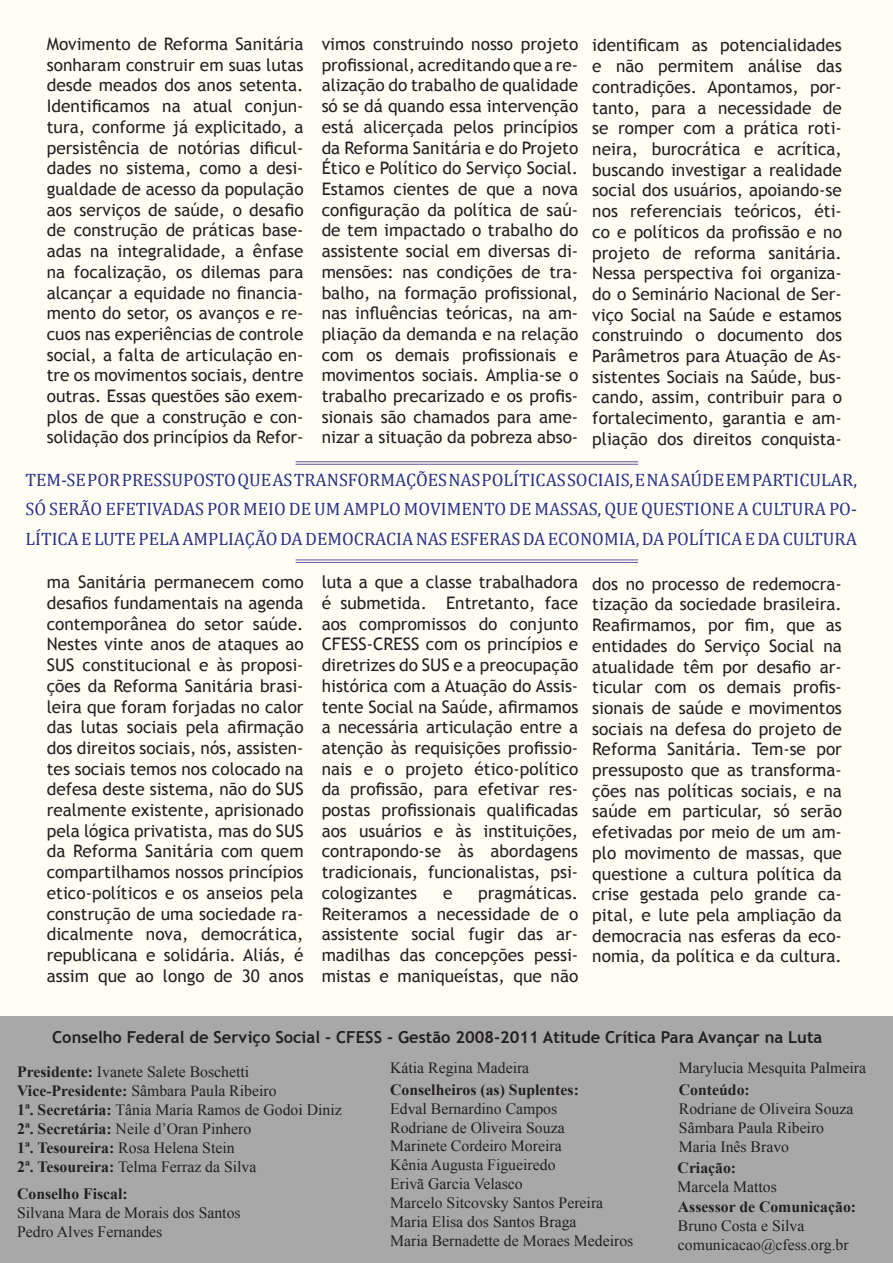
<style>
.page{position:relative;width:893px;height:1263px;background:#fff}
.page>*{position:absolute;margin:0;border:0;box-sizing:border-box;transform-origin:0 0}
.t1{font:18px/29.2px "Cambria Math";color:#2a318b;text-align:justify}
.t2{font:17.25px/20.7px "Trebuchet MS";color:#231f20;text-align:justify}
.t3{font:700 16.5px "Trebuchet MS";color:#231f20}
.t4{font:15.75px "Times New Roman";color:#231f20}
.t5{font:700 15.75px "Times New Roman";color:#231f20}
.s1{font-weight:700}
</style>
<div class="page">
<div style="left:0;top:0;width:893px;height:1018px;background:#fffef4"></div>
<div style="left:0;top:1016px;width:893px;height:247px;background:#a8a8a8"></div>
<hr style="left:296px;top:461px;width:342px;height:1px;background:#6651a1">
<hr style="left:296px;top:464px;width:342px;height:1px;background:#6651a1">
<hr style="left:296px;top:560px;width:342px;height:1px;background:#6651a1">
<hr style="left:296px;top:562px;width:342px;height:1px;background:#6651a1">
<p class="t2" style="left:47px;top:34px;width:258px">Movimento de Reforma Sanitária sonharam construir em suas lutas desde meados dos anos setenta.<br>Identificamos na atual conjun&shy;tura, conforme já explicitado, a persistência de notórias dificul&shy;dades no sistema, como a desi&shy;gualdade de acesso da população aos serviços de saúde, o desafio de construção de práticas base&shy;adas na integralidade, a ênfase na focalização, os dilemas para alcançar a equidade no financia&shy;mento do setor, os avanços e re&shy;cuos nas experiências de controle social, a falta de articulação en&shy;tre os movimentos sociais, dentre outras. Essas questões são exem&shy;plos de que a construção e con&shy;solidação dos princípios da Refor-</p>
<p class="t2" style="left:322px;top:34px;width:258px">vimos construindo nosso projeto profissional, acreditando que a re&shy;alização do trabalho de qualidade só se dá quando essa intervenção está alicerçada pelos princípios da Reforma Sanitária e do Projeto Ético e Político do Serviço Social.</p>
<p class="t2" style="left:322px;top:179px;width:258px">Estamos cientes de que a nova configuração da política de saú&shy;de tem impactado o trabalho do assistente social em diversas di&shy;mensões: nas condições de tra&shy;balho, na formação profissional, nas influências teóricas, na am&shy;pliação da demanda e na relação com os demais profissionais e movimentos sociais. Amplia-se o trabalho precarizado e os profis&shy;sionais são chamados para ame&shy;nizar a situação da pobreza abso-</p>
<p class="t2" style="left:592px;top:35px;width:251px">identificam as potencialidades e não permitem análise das contradições. Apontamos, por&shy;tanto, para a necessidade de se romper com a prática roti&shy;neira, burocrática e acrítica, buscando investigar a realidade social dos usuários, apoiando-se nos referenciais teóricos, éti&shy;co e políticos da profissão e no projeto de reforma sanitária.</p>
<p class="t2" style="left:592px;top:263px;width:251px">Nessa perspectiva foi organiza&shy;do o Seminário Nacional de Ser&shy;viço Social na Saúde e estamos construindo o documento dos Parâmetros para Atuação de As&shy;sistentes Sociais na Saúde, bus&shy;cando, assim, contribuir para o fortalecimento, garantia e am&shy;pliação dos direitos conquista-</p>
<p class="t1" style="left:26px;top:465px;width:833px">TEM-SE POR PRESSUPOSTO QUE AS TRANSFORMAÇÕES NAS POLÍTICAS SOCIAIS, E NA SAÚDE EM PARTICULAR, SÓ SERÃO EFETIVADAS POR MEIO DE UM AMPLO MOVIMENTO DE MASSAS, QUE QUESTIONE A CULTURA PO-LÍTICA E LUTE PELA AMPLIAÇÃO DA DEMOCRACIA NAS ESFERAS DA ECONOMIA, DA POLÍTICA E DA CULTURA</p>
<p class="t2" style="left:47px;top:572px;width:258px">ma Sanitária permanecem como desafios fundamentais na agenda contemporânea do setor saúde.</p>
<p class="t2" style="left:47px;top:634px;width:258px">Nestes vinte anos de ataques ao SUS constitucional e às proposi&shy;ções da Reforma Sanitária brasi&shy;leira que foram forjadas no calor das lutas sociais pela afirmação dos direitos sociais, nós, assisten&shy;tes sociais temos nos colocado na defesa deste sistema, não do SUS realmente existente, aprisionado pela lógica privatista, mas do SUS da Reforma Sanitária com quem compartilhamos nossos princípios etico-políticos e os anseios pela construção de uma sociedade ra&shy;dicalmente nova, democrática, republicana e solidária. Aliás, é assim que ao longo de 30 anos</p>
<p class="t2" style="left:322px;top:572px;width:258px">luta a que a classe trabalhadora é submetida. Entretanto, face aos compromissos do conjunto CFESS-CRESS com os princípios e diretrizes do SUS e a preocupação histórica com a Atuação do Assis&shy;tente Social na Saúde, afirmamos a necessária articulação entre a atenção às requisições profissio&shy;nais e o projeto ético-político da profissão, para efetivar res&shy;postas profissionais qualificadas aos usuários e às instituições, contrapondo-se às abordagens tradicionais, funcionalistas, psi&shy;cologizantes</p>
<p class="t2" style="left:443px;top:883px;width:11px">e</p>
<p class="t2" style="left:478px;top:883px;width:102px">pragmáticas.</p>
<p class="t2" style="left:322px;top:903px;width:258px">Reiteramos a necessidade de o assistente social fugir das ar&shy;madilhas das concepções pessi&shy;mistas e maniqueístas, que não</p>
<p class="t2" style="left:592px;top:573px;width:251px">dos no processo de redemocra&shy;tização da sociedade brasileira.</p>
<p class="t2" style="left:592px;top:615px;width:251px">Reafirmamos, por fim, que as entidades do Serviço Social na atualidade têm por desafio ar&shy;ticular com os demais profis&shy;sionais de saúde e movimentos sociais na defesa do projeto de Reforma Sanitária. Tem-se por pressuposto que as transforma&shy;ções nas políticas sociais, e na saúde em particular, só serão efetivadas por meio de um am&shy;plo movimento de massas, que questione a cultura política da crise gestada pelo grande ca&shy;pital, e lute pela ampliação da democracia nas esferas da eco&shy;nomia, da política e da cultura.</p>
<p class="t3" style="left:52px;top:1027px;width:772px">Conselho Federal de Serviço Social - CFESS - Gestão 2008-2011 Atitude Crítica Para Avançar na Luta</p>
<p class="t4" style="left:17px;top:1061px;width:233px"><span class="s1">Presidente:</span> Ivanete Salete Boschetti</p>
<p class="t4" style="left:17px;top:1080px;width:261px"><span class="s1">Vice-Presidente:</span> Sâmbara Paula Ribeiro</p>
<p class="t4" style="left:17px;top:1099px;width:326px"><span class="s1">1ª. Secretária:</span> Tânia Maria Ramos de Godoi Diniz</p>
<p class="t4" style="left:17px;top:1118px;width:236px"><span class="s1">2ª. Secretária:</span> Neile d’Oran Pinhero</p>
<p class="t4" style="left:17px;top:1137px;width:219px"><span class="s1">1ª. Tesoureira:</span> Rosa Helena Stein</p>
<p class="t4" style="left:17px;top:1156px;width:241px"><span class="s1">2ª. Tesoureira:</span> Telma Ferraz da Silva</p>
<p class="t5" style="left:17px;top:1183px;width:112px">Conselho Fiscal:</p>
<p class="t4" style="left:17px;top:1202px;width:225px">Silvana Mara de Morais dos Santos</p>
<p class="t4" style="left:17px;top:1221px;width:147px">Pedro Alves Fernandes</p>
<p class="t4" style="left:390px;top:1057px;width:141px">Kátia Regina Madeira</p>
<p class="t5" style="left:390px;top:1078px;width:190px">Conselheiros (as) Suplentes:</p>
<p class="t4" style="left:390px;top:1098px;width:169px">Edval Bernardino Campos</p>
<p class="t4" style="left:390px;top:1116px;width:176px">Rodriane de Oliveira Souza</p>
<p class="t4" style="left:390px;top:1135px;width:173px">Marinete Cordeiro Moreira</p>
<p class="t4" style="left:390px;top:1154px;width:167px">Kênia Augusta Figueiredo</p>
<p class="t4" style="left:390px;top:1173px;width:134px">Erivã Garcia Velasco</p>
<p class="t4" style="left:390px;top:1192px;width:215px">Marcelo Sitcovsky Santos Pereira</p>
<p class="t4" style="left:390px;top:1211px;width:188px">Maria Elisa dos Santos Braga</p>
<p class="t4" style="left:390px;top:1230px;width:245px">Maria Bernadette de Moraes Medeiros</p>
<p class="t4" style="left:679px;top:1057px;width:189px">Marylucia Mesquita Palmeira</p>
<p class="t5" style="left:679px;top:1079px;width:72px">Conteúdo:</p>
<p class="t4" style="left:679px;top:1098px;width:176px">Rodriane de Oliveira Souza</p>
<p class="t4" style="left:679px;top:1117px;width:147px">Sâmbara Paula Ribeiro</p>
<p class="t4" style="left:679px;top:1136px;width:112px">Maria Inês Bravo</p>
<p class="t5" style="left:678px;top:1156px;width:60px">Criação:</p>
<p class="t4" style="left:678px;top:1176px;width:101px">Marcela Mattos</p>
<p class="t5" style="left:678px;top:1196px;width:180px">Assessor de Comunicação:</p>
<p class="t4" style="left:678px;top:1215px;width:128px">Bruno Costa e Silva</p>
<p class="t4" style="left:678px;top:1234px;width:172px">comunicacao@cfess.org.br</p>
</div>
